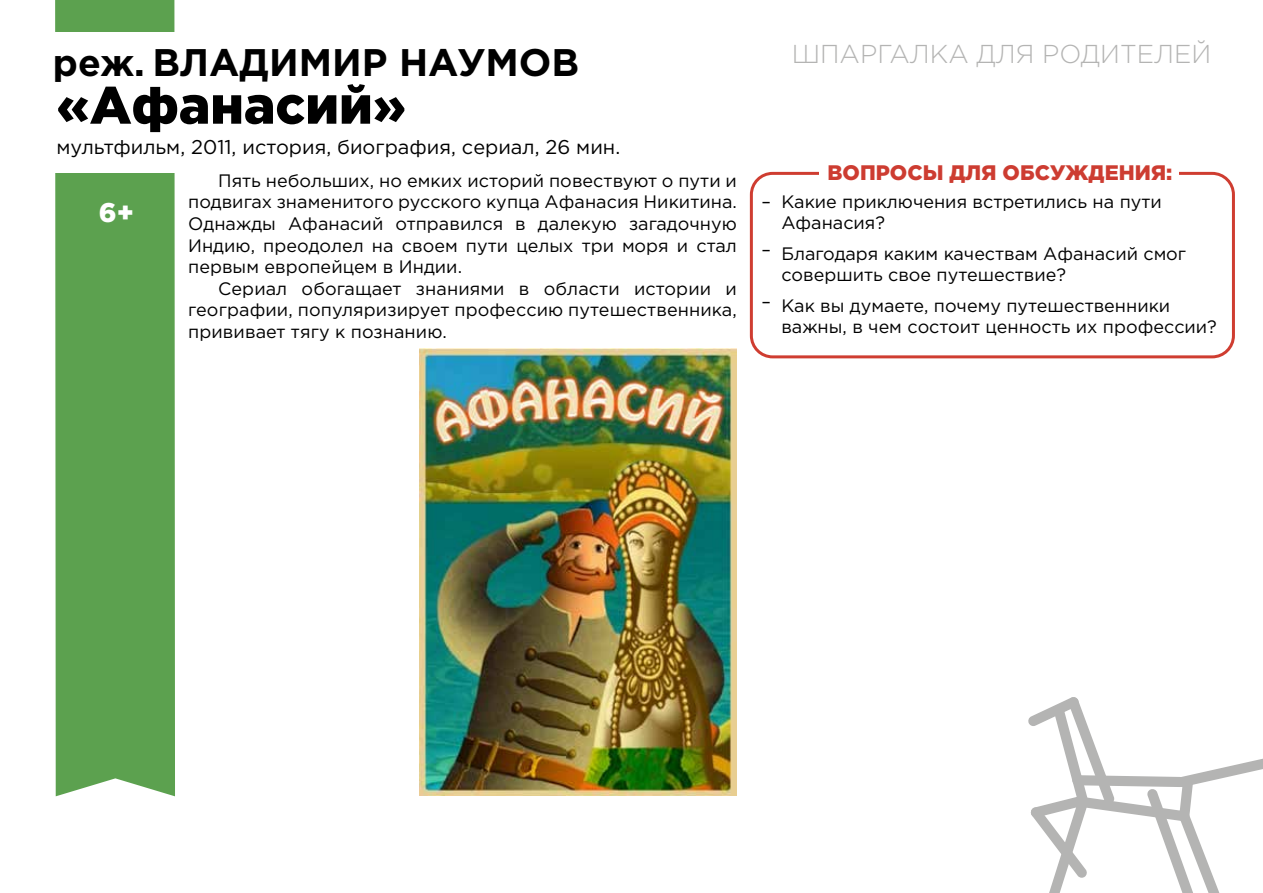
<style>
.page{position:relative;width:1263px;height:893px;background:#fff}
.page>*{position:absolute;margin:0;border:0;box-sizing:border-box;transform-origin:0 0}
.t1{font:900 52.65px "Gotham Pro";color:#000}
.t2{font:700 38.4px "Gotham Pro";color:#000}
.t3{font:900 27px "Gotham Pro";color:#fff}
.t4{font:300 25.8px "Gotham Pro";color:#b4b4b3}
.t5{font:900 21px "Gotham Pro";color:#cd3c31}
.t6{font:19.95px "Gotham Pro";color:#000}
.t7{font:18px/21.6px "Gotham Pro";color:#000}
.s1{font-size:37.2px}
</style>
<div class="page">
<div style="left:750px;top:172px;width:485px;height:186px;border:3px solid #cf3d31;border-radius:21px"></div>
<div style="left:820px;top:157px;width:359px;height:34px;background:#fff"></div>
<div style="left:55px;top:0;width:120px;height:796px;background:#5ca14f"></div>
<div style="left:55px;top:32px;width:122px;height:140px;background:#fff"></div>
<svg style="left:1028px;top:697px;width:235px;height:196px"></svg>
<img style="left:420px;top:349px;width:317px;height:447px">
<h2 class="t2" style="left:53px;top:40px;width:528px"><span class="s1">реж.</span> ВЛАДИМИР НАУМОВ</h2>
<h1 class="t1" style="left:57px;top:75px;width:351px">«Афанасий»</h1>
<p class="t6" style="left:57px;top:136px;width:565px">мультфильм, 2011, история, биография, сериал, 26 мин.</p>
<h3 class="t3" style="left:99px;top:197px;width:37px">6+</h3>
<p class="t7" style="left:188px;top:170px;width:550px;text-align:justify;text-indent:30px">Пять небольших, но емких историй повествуют о пути и подвигах знаменитого русского купца Афанасия Никитина.<br>Однажды Афанасий отправился в далекую загадочную Индию, преодолел на своем пути целых три моря и стал первым европейцем в Индии.</p>
<p class="t7" style="left:188px;top:278px;width:550px;text-align:justify;text-indent:30px">Сериал обогащает знаниями в области истории и географии, популяризирует профессию путешественника, прививает тягу к познанию.</p>
<h3 class="t4" style="left:792px;top:40px;width:421px">ШПАРГАЛКА ДЛЯ РОДИТЕЛЕЙ</h3>
<p class="t7" style="left:761px;top:191px;width:11px">–</p>
<p class="t7" style="left:761px;top:239px;width:11px">–</p>
<p class="t7" style="left:761px;top:291px;width:11px">–</p>
<p class="t5" style="left:827px;top:160px;width:346px">ВОПРОСЫ ДЛЯ ОБСУЖДЕНИЯ:</p>
<p class="t7" style="left:781px;top:191px;width:382px">Какие приключения встретились на пути<br>Афанасия?</p>
<p class="t7" style="left:781px;top:242px;width:406px">Благодаря каким качествам Афанасий смог совершить свое путешествие?</p>
<p class="t7" style="left:781px;top:294px;width:437px">Как вы думаете, почему путешественники важны, в чем состоит ценность их профессии?</p>
</div>
